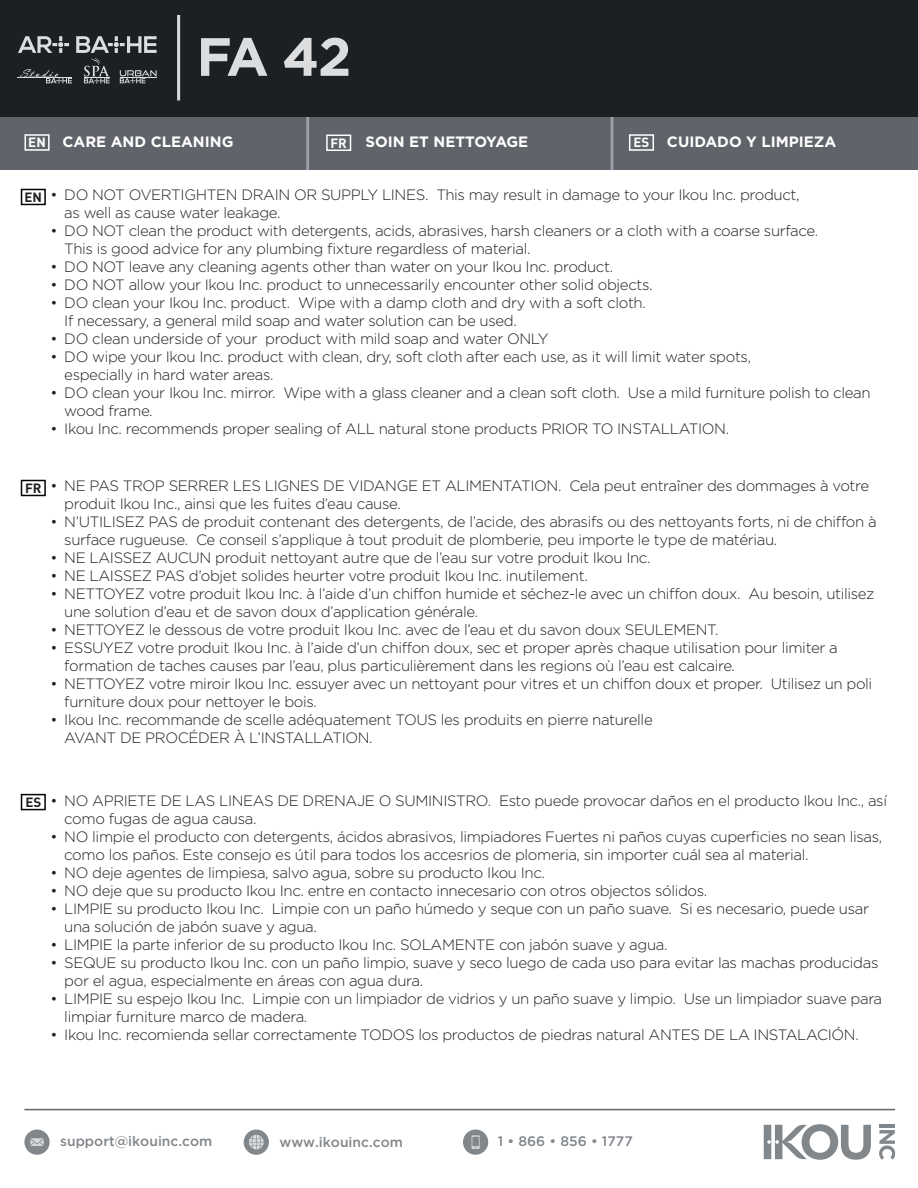
<style>
.page{position:relative;width:918px;height:1188px;background:#fff}
.page>*{position:absolute;margin:0;border:0;box-sizing:border-box;transform-origin:0 0}
.t1{font:700 53.85px "Gotham";color:#dcdddf}
.t2{font:300 15px/18px "Gotham";letter-spacing:-.025em;color:#1d2022}
.t3{font:700 15px "Gotham";color:#fff}
.t4{font:500 13.8px "Gotham";color:#82878c}
.t5{font:13.35px "DIN Bold Alternate";color:#231f20}
.s1{font-family:"DIN Bold Alternate";font-weight:400;font-size:13.35px}
.s2{font-family:"Gotham";font-weight:300;font-size:15px;color:#1d2022}
</style>
<div class="page">
<div style="left:0;top:117px;width:918px;height:53px;background:#60646a"></div>
<hr style="left:306px;top:117px;width:3px;height:53px;background:#999fa6">
<svg style="left:610px;top:117px;width:4px;height:53px"></svg>
<div style="left:25px;top:134px;width:25px;height:17px;border:2px solid #fff"></div>
<div style="left:326px;top:135px;width:25px;height:16px;border:2px solid #fff"></div>
<div style="left:629px;top:134px;width:25px;height:17px;border:2px solid #fff"></div>
<div style="left:0;top:0;width:918px;height:117px;background:#1d2022"></div>
<hr style="left:24px;top:1109px;width:871px;height:1px;background:#5f656a">
<div style="left:21px;top:189px;width:25px;height:16px;background:#fff;border:2px solid #040503"></div>
<div style="left:21px;top:480px;width:25px;height:16px;background:#fff;border:2px solid #040503"></div>
<div style="left:21px;top:794px;width:25px;height:16px;background:#fff;border:2px solid #040503"></div>
<svg style="left:24px;top:1130px;width:26px;height:25px"></svg>
<svg style="left:244px;top:1130px;width:25px;height:25px"></svg>
<svg style="left:463px;top:1130px;width:25px;height:25px"></svg>
<hr style="left:879px;top:1125px;width:16px;height:3px;background:#82878c">
<svg style="left:879px;top:1130px;width:16px;height:30px"></svg>
<svg style="left:764px;top:1124px;width:107px;height:36px"></svg>
<hr style="left:177px;top:15px;width:3px;height:86px;background:#dadadd">
<svg style="left:18px;top:36px;width:139px;height:47px"></svg>
<hr style="left:120px;top:77px;width:37px;height:1px;background:#dcdddf">
<h1 class="t1" style="left:197px;top:26px;width:156px">FA 42</h1>
<p class="t3" style="left:28px;top:133px;width:207px"><span class="s1">EN</span> CARE AND CLEANING</p>
<p class="t3" style="left:330px;top:133px;width:199px"><span class="s1">FR</span> SOIN ET NETTOYAGE</p>
<p class="t3" style="left:634px;top:133px;width:204px"><span class="s1">ES</span> CUIDADO Y LIMPIEZA</p>
<p class="t5" style="left:25px;top:188px;width:34px">EN <span class="s2">•</span></p>
<p class="t2" style="left:50px;top:222px;width:9px">•</p>
<p class="t2" style="left:50px;top:258px;width:9px;text-align:justify">• • •</p>
<p class="t2" style="left:50px;top:330px;width:9px">• •</p>
<p class="t2" style="left:50px;top:384px;width:9px">•</p>
<p class="t2" style="left:50px;top:420px;width:9px">•</p>
<p class="t2" style="left:64px;top:186px;width:808px">DO NOT OVERTIGHTEN DRAIN OR SUPPLY LINES. This may result in damage to your Ikou Inc. product,<br>as well as cause water leakage.<br>DO NOT clean the product with detergents, acids, abrasives, harsh cleaners or a cloth with a coarse surface.<br>This is good advice for any plumbing fixture regardless of material.<br>DO NOT leave any cleaning agents other than water on your Ikou Inc. product.<br>DO NOT allow your Ikou Inc. product to unnecessarily encounter other solid objects.<br>DO clean your Ikou Inc. product. Wipe with a damp cloth and dry with a soft cloth.<br>If necessary, a general mild soap and water solution can be used.<br>DO clean underside of your product with mild soap and water ONLY<br>DO wipe your Ikou Inc. product with clean, dry, soft cloth after each use, as it will limit water spots,<br>especially in hard water areas.<br>DO clean your Ikou Inc. mirror. Wipe with a glass cleaner and a clean soft cloth. Use a mild furniture polish to clean wood frame.<br>Ikou Inc. recommends proper sealing of ALL natural stone products PRIOR TO INSTALLATION.</p>
<p class="t5" style="left:25px;top:479px;width:18px">FR</p>
<p class="t2" style="left:50px;top:477px;width:9px">•</p>
<p class="t2" style="left:50px;top:513px;width:9px">•</p>
<p class="t2" style="left:50px;top:549px;width:9px;text-align:justify">• • •</p>
<p class="t2" style="left:50px;top:621px;width:9px">• •</p>
<p class="t2" style="left:50px;top:675px;width:9px">•</p>
<p class="t2" style="left:50px;top:711px;width:9px">•</p>
<p class="t2" style="left:64px;top:477px;width:814px">NE PAS TROP SERRER LES LIGNES DE VIDANGE ET ALIMENTATION. Cela peut entraîner des dommages à votre produit Ikou Inc., ainsi que les fuites d’eau cause.<br>N’UTILISEZ PAS de produit contenant des detergents, de l’acide, des abrasifs ou des nettoyants forts, ni de chiffon à surface rugueuse. Ce conseil s’applique à tout produit de plomberie, peu importe le type de matériau.<br>NE LAISSEZ AUCUN produit nettoyant autre que de l’eau sur votre produit Ikou Inc.<br>NE LAISSEZ PAS d’objet solides heurter votre produit Ikou Inc. inutilement.<br>NETTOYEZ votre produit Ikou Inc. à l’aide d’un chiffon humide et séchez-le avec un chiffon doux. Au besoin, utilisez une solution d’eau et de savon doux d’application générale.<br>NETTOYEZ le dessous de votre produit Ikou Inc. avec de l’eau et du savon doux SEULEMENT.<br>ESSUYEZ votre produit Ikou Inc. à l’aide d’un chiffon doux, sec et proper après chaque utilisation pour limiter a formation de taches causes par l’eau, plus particulièrement dans les regions où l’eau est calcaire.<br>NETTOYEZ votre miroir Ikou Inc. essuyer avec un nettoyant pour vitres et un chiffon doux et proper. Utilisez un poli furniture doux pour nettoyer le bois.<br>Ikou Inc. recommande de scelle adéquatement TOUS les produits en pierre naturelle<br>AVANT DE PROCÉDER À L’INSTALLATION.</p>
<p class="t5" style="left:25px;top:793px;width:17px">ES</p>
<p class="t2" style="left:50px;top:791px;width:9px">•</p>
<p class="t2" style="left:50px;top:827px;width:9px">•</p>
<p class="t2" style="left:50px;top:863px;width:9px;text-align:justify">• • •</p>
<p class="t2" style="left:50px;top:935px;width:9px">• •</p>
<p class="t2" style="left:50px;top:989px;width:9px">•</p>
<p class="t2" style="left:50px;top:1025px;width:9px">•</p>
<p class="t2" style="left:64px;top:791px;width:824px">NO APRIETE DE LAS LINEAS DE DRENAJE O SUMINISTRO. Esto puede provocar daños en el producto Ikou Inc., así como fugas de agua causa.<br>NO limpie el producto con detergents, ácidos abrasivos, limpiadores Fuertes ni paños cuyas cuperficies no sean lisas, como los paños. Este consejo es útil para todos los accesrios de plomeria, sin importer cuál sea al material.<br>NO deje agentes de limpiesa, salvo agua, sobre su producto Ikou Inc.<br>NO deje que su producto Ikou Inc. entre en contacto innecesario con otros objectos sólidos.<br>LIMPIE su producto Ikou Inc. Limpie con un paño húmedo y seque con un paño suave. Si es necesario, puede usar una solución de jabón suave y agua.<br>LIMPIE la parte inferior de su producto Ikou Inc. SOLAMENTE con jabón suave y agua.<br>SEQUE su producto Ikou Inc. con un paño limpio, suave y seco luego de cada uso para evitar las machas producidas por el agua, especialmente en áreas con agua dura.<br>LIMPIE su espejo Ikou Inc. Limpie con un limpiador de vidrios y un paño suave y limpio. Use un limpiador suave para limpiar furniture marco de madera.<br>Ikou Inc. recomienda sellar correctamente TODOS los productos de piedras natural ANTES DE LA INSTALACIÓN.</p>
<p class="t4" style="left:60px;top:1133px;width:154px">support@ikouinc.com</p>
<p class="t4" style="left:279px;top:1133px;width:125px">www.ikouinc.com</p>
<p class="t4" style="left:498px;top:1133px;width:136px">1 • 866 • 856 • 1777</p>
</div>
